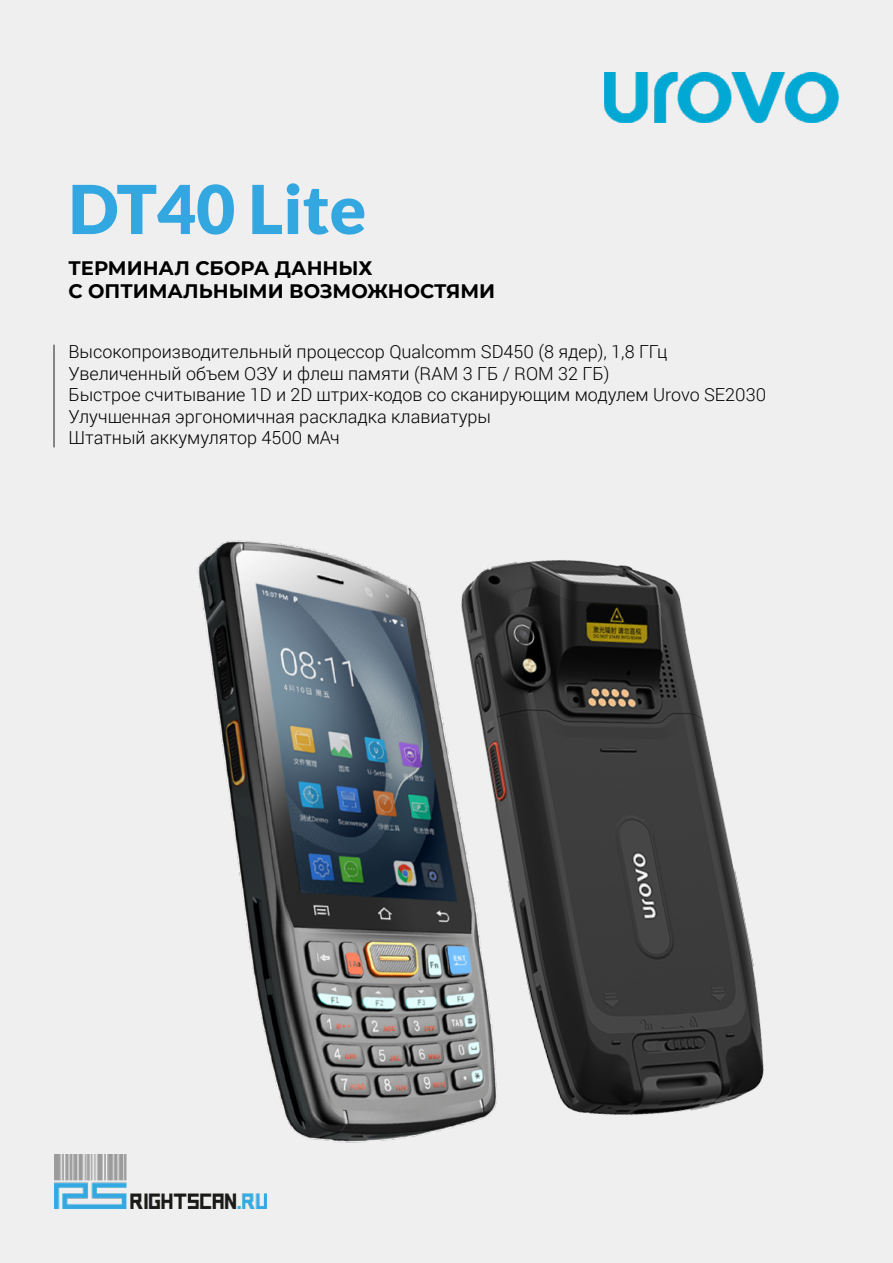
<style>
.page{position:relative;width:893px;height:1263px;background:#efefef}
.page>*{position:absolute;margin:0;border:0;box-sizing:border-box;transform-origin:0 0}
.t1{font:900 67.5px "Lato";color:#33a8e0}
.t2{font:700 19.5px/23.4px "Montserrat";color:#000}
.t3{font:300 18px/21.6px "Roboto";color:#000}
</style>
<div class="page">
<img style="left:604px;top:72px;width:235px;height:50px">
<hr style="left:53px;top:345px;width:2px;height:102px;background:#000">
<img style="left:527px;top:560px;width:237px;height:555px">
<img style="left:197px;top:540px;width:330px;height:603px">
<img style="left:54px;top:1155px;width:212px;height:54px">
<h1 class="t1" style="left:68px;top:170px;width:299px">DT40 Lite</h1>
<p class="t2" style="left:68px;top:255px;width:428px">ТЕРМИНАЛ СБОРА ДАННЫХ<br>С ОПТИМАЛЬНЫМИ ВОЗМОЖНОСТЯМИ</p>
<p class="t3" style="left:68px;top:340px;width:699px">Высокопроизводительный процессор Qualcomm SD450 (8 ядер), 1,8 ГГц Увеличенный объем ОЗУ и флеш памяти (RAM 3 ГБ / ROM 32 ГБ)<br>Быстрое считывание 1D и 2D штрих-кодов со сканирующим модулем Urovo SE2030<br>Улучшенная эргономичная раскладка клавиатуры<br>Штатный аккумулятор 4500 мАч</p>
</div>
